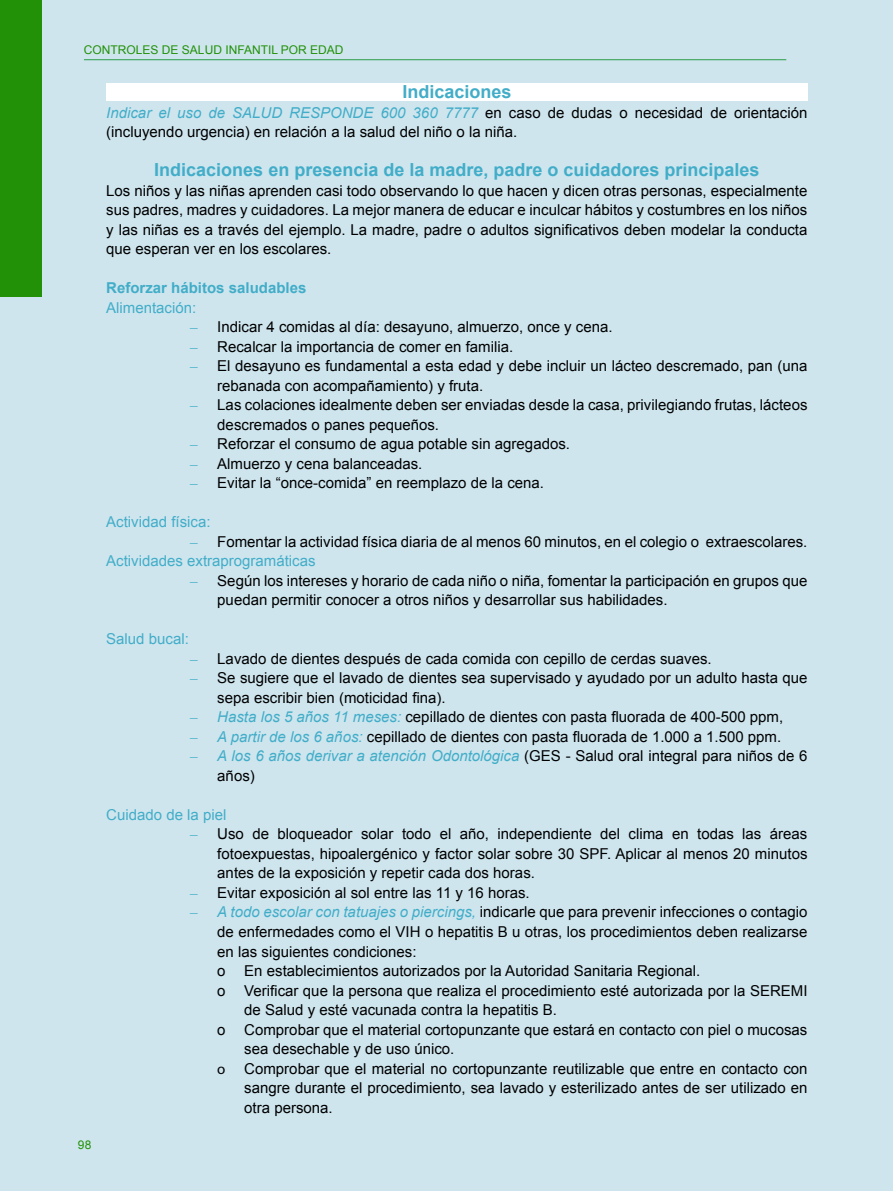
<style>
.page{position:relative;width:893px;height:1191px;background:#cee5ee}
.page>*{position:absolute;margin:0;border:0;box-sizing:border-box;transform-origin:0 0}
.t1{font:700 18px "Arial";color:#42adc8}
.t2{font:15px/19.5px "Arial";color:#000}
.t3{font:15px "Arial";color:#42adc8}
.t4{font:700 15px "Arial";color:#42adc8}
.t5{font:15px "Myriad Pro";color:#000}
.t6{font:12px "Arial";color:#239108}
.s1{font-style:italic;color:#42adc8}
.s2{font-family:"Times New Roman";color:#42adc8}
.s3{color:#42adc8}
</style>
<div class="page">
<div style="left:0;top:0;width:41px;height:296px;background:#239108"></div>
<hr style="left:84px;top:59px;width:702px;height:1px;background:#2a9c48">
<div style="left:106px;top:84px;width:702px;height:17px;background:#fff"></div>
<p class="t6" style="left:84px;top:42px;width:261px">CONTROLES DE SALUD INFANTIL POR EDAD</p>
<p class="t6" style="left:78px;top:1136px;width:15px">98</p>
<p class="t1" style="left:402px;top:80px;width:111px">Indicaciones</p>
<p class="t2" style="left:106px;top:103px;width:703px"><span class="s1">Indicar el uso de SALUD RESPONDE 600 360 7777</span> en caso de dudas o necesidad de orientación (incluyendo urgencia) en relación a la salud del niño o la niña.</p>
<p class="t1" style="left:154px;top:158px;width:607px">Indicaciones en presencia de la madre, padre o cuidadores principales</p>
<p class="t2" style="left:106px;top:181px;width:703px;text-align:justify">Los niños y las niñas aprenden casi todo observando lo que hacen y dicen otras personas, especialmente sus padres, madres y cuidadores. La mejor manera de educar e inculcar hábitos y costumbres en los niños y las niñas es a través del ejemplo. La madre, padre o adultos significativos deben modelar la conducta que esperan ver en los escolares.</p>
<p class="t4" style="left:106px;top:278px;width:202px">Reforzar hábitos saludables</p>
<p class="t3" style="left:106px;top:298px;width:92px">Alimentación:</p>
<p class="t2" style="left:190px;top:317px;width:424px"><span class="s2">–</span> Indicar 4 comidas al día: desayuno, almuerzo, once y cena.</p>
<p class="t2" style="left:190px;top:337px;width:324px"><span class="s2">–</span> Recalcar la importancia de comer en familia.</p>
<p class="t2" style="left:217px;top:356px;width:592px;text-indent:-27px"><span class="s2">–</span> El desayuno es fundamental a esta edad y debe incluir un lácteo descremado, pan (una rebanada con acompañamiento) y fruta.</p>
<p class="t2" style="left:217px;top:395px;width:592px;text-indent:-27px"><span class="s2">–</span> Las colaciones idealmente deben ser enviadas desde la casa, privilegiando frutas, lácteos descremados o panes pequeños.</p>
<p class="t2" style="left:190px;top:434px;width:381px"><span class="s2">–</span> Reforzar el consumo de agua potable sin agregados.</p>
<p class="t2" style="left:190px;top:454px;width:234px"><span class="s2">–</span> Almuerzo y cena balanceadas.</p>
<p class="t2" style="left:190px;top:473px;width:355px"><span class="s2">–</span> Evitar la “once-comida” en reemplazo de la cena.</p>
<p class="t3" style="left:106px;top:512px;width:106px">Actividad física:</p>
<p class="t2" style="left:106px;top:532px;width:703px;text-indent:84px"><span class="s2">–</span> Fomentar la actividad física diaria de al menos 60 minutos, en el colegio o extraescolares.<br><span class="s3">Actividades extraprogramáticas</span></p>
<p class="t2" style="left:217px;top:571px;width:592px;text-indent:-27px"><span class="s2">–</span> Según los intereses y horario de cada niño o niña, fomentar la participación en grupos que puedan permitir conocer a otros niños y desarrollar sus habilidades.</p>
<p class="t3" style="left:106px;top:629px;width:84px">Salud bucal:</p>
<p class="t2" style="left:190px;top:649px;width:523px"><span class="s2">–</span> Lavado de dientes después de cada comida con cepillo de cerdas suaves.</p>
<p class="t2" style="left:217px;top:668px;width:592px;text-indent:-27px"><span class="s2">–</span> Se sugiere que el lavado de dientes sea supervisado y ayudado por un adulto hasta que sepa escribir bien (moticidad fina).</p>
<p class="t2" style="left:190px;top:707px;width:594px"><span class="s2">–</span> <span class="s1">Hasta los 5 años 11 meses:</span> cepillado de dientes con pasta fluorada de 400-500 ppm,</p>
<p class="t2" style="left:190px;top:727px;width:592px"><span class="s2">–</span> <span class="s1">A partir de los 6 años:</span> cepillado de dientes con pasta fluorada de 1.000 a 1.500 ppm.</p>
<p class="t2" style="left:217px;top:746px;width:592px;text-indent:-27px"><span class="s2">–</span> <span class="s1">A los 6 años derivar a atención Odontológica</span> (GES - Salud oral integral para niños de 6 años)</p>
<p class="t3" style="left:106px;top:805px;width:122px">Cuidado de la piel</p>
<p class="t2" style="left:217px;top:824px;width:592px;text-align:justify;text-indent:-27px"><span class="s2">–</span> Uso de bloqueador solar todo el año, independiente del clima en todas las áreas fotoexpuestas, hipoalergénico y factor solar sobre 30 SPF. Aplicar al menos 20 minutos antes de la exposición y repetir cada dos horas.</p>
<p class="t2" style="left:190px;top:883px;width:341px"><span class="s2">–</span> Evitar exposición al sol entre las 11 y 16 horas.</p>
<p class="t2" style="left:190px;top:902px;width:619px"><span class="s2">–</span> <span class="s1">A todo escolar con tatuajes o piercings,</span> indicarle que para prevenir infecciones o contagio</p>
<p class="t2" style="left:217px;top:922px;width:592px">de enfermedades como el VIH o hepatitis B u otras, los procedimientos deben realizarse</p>
<p class="t2" style="left:217px;top:941px;width:201px">en las siguientes condiciones:</p>
<p class="t2" style="left:217px;top:961px;width:485px">o En establecimientos autorizados por la Autoridad Sanitaria Regional.</p>
<p class="t2" style="left:217px;top:980px;width:592px">o Verificar que la persona que realiza el procedimiento esté autorizada por la SEREMI</p>
<p class="t2" style="left:244px;top:1000px;width:314px">de Salud y esté vacunada contra la hepatitis B.</p>
<p class="t2" style="left:217px;top:1019px;width:592px">o Comprobar que el material cortopunzante que estará en contacto con piel o mucosas</p>
<p class="t2" style="left:244px;top:1039px;width:212px">sea desechable y de uso único.</p>
<p class="t5" style="left:217px;top:1059px;width:10px">o</p>
<p class="t2" style="left:244px;top:1058px;width:565px;text-align:justify">Comprobar que el material no cortopunzante reutilizable que entre en contacto con sangre durante el procedimiento, sea lavado y esterilizado antes de ser utilizado en otra persona.</p>
</div>
